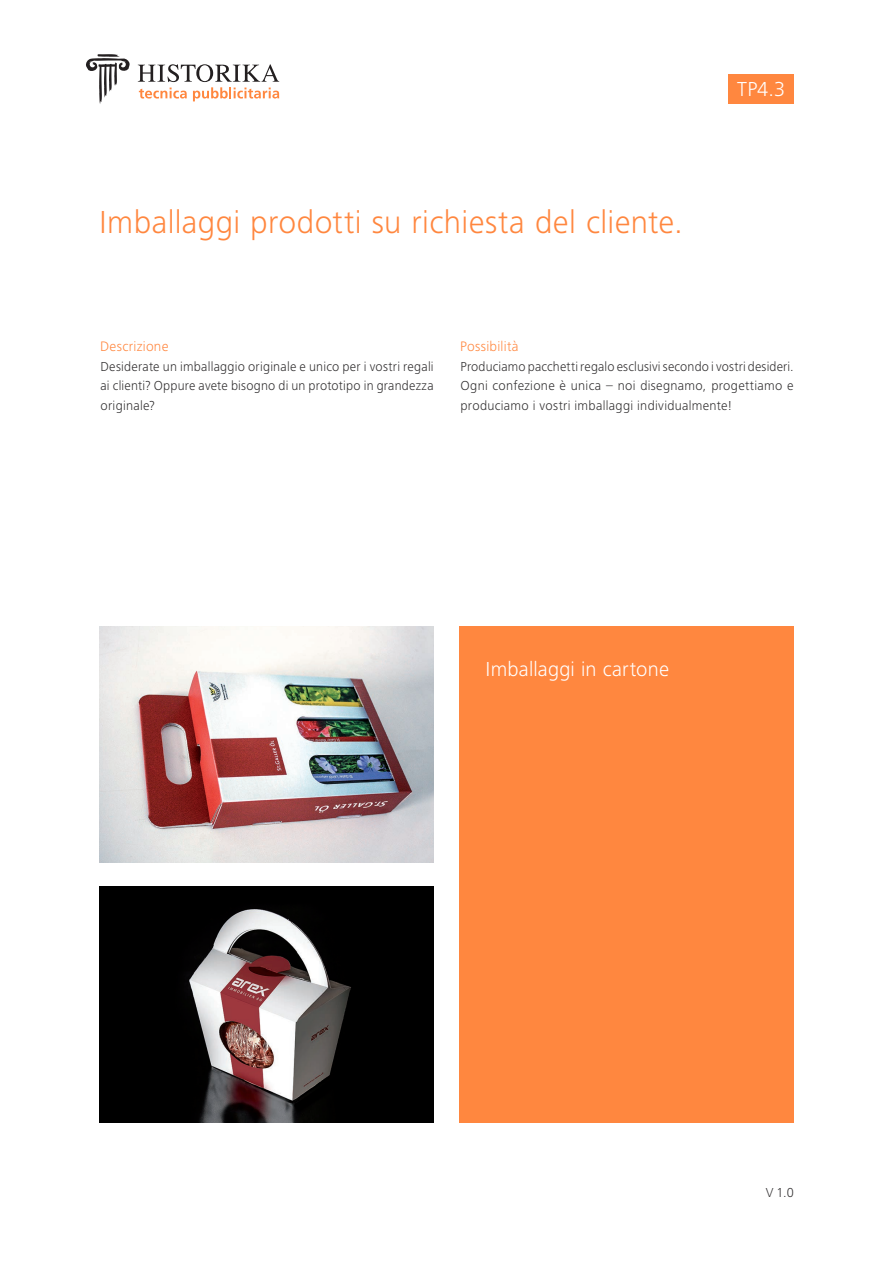
<style>
.page{position:relative;width:893px;height:1263px;background:#fff}
.page>*{position:absolute;margin:0;border:0;box-sizing:border-box;transform-origin:0 0}
.t1{font:300 33px "Frutiger Next LT";letter-spacing:.01em;color:#ff873f}
.t2{font:300 21px "Frutiger Next LT";letter-spacing:.005em;color:#fff}
.t3{font:300 14.25px "Frutiger Next LT";letter-spacing:.02em;color:#ff873f}
.t4{font:300 13.5px/19.6px "Frutiger Next LT";letter-spacing:.02em;color:#312f30;text-align:justify}
</style>
<div class="page">
<div style="left:729px;top:74px;width:65px;height:30px;background:#ff873f"></div>
<svg style="left:86px;top:54px;width:44px;height:50px"></svg>
<svg style="left:138px;top:64px;width:141px;height:37px"></svg>
<div style="left:459px;top:626px;width:335px;height:497px;background:#ff873f"></div>
<img style="left:99px;top:626px;width:335px;height:236px">
<img style="left:99px;top:886px;width:335px;height:237px">
<h1 class="t1" style="left:99px;top:204px;width:585px">Imballaggi prodotti su richiesta del cliente.</h1>
<h2 class="t2" style="left:737px;top:78px;width:50px">TP4.3</h2>
<p class="t3" style="left:100px;top:338px;width:70px">Descrizione</p>
<p class="t4" style="left:100px;top:356px;width:335px">Desiderate un imballaggio originale e unico per i vostri regali ai clienti? Oppure avete bisogno di un prototipo in grandezza originale?</p>
<p class="t3" style="left:460px;top:338px;width:60px">Possibilità</p>
<p class="t4" style="left:460px;top:356px;width:335px">Produciamo pacchetti regalo esclusivi secondo i vostri desideri.<br>Ogni confezione è unica – noi disegnamo, progettiamo e produciamo i vostri imballaggi individualmente!</p>
<h2 class="t2" style="left:486px;top:658px;width:185px">Imballaggi in cartone</h2>
<p class="t4" style="left:766px;top:1183px;width:30px">V 1.0</p>
</div>
